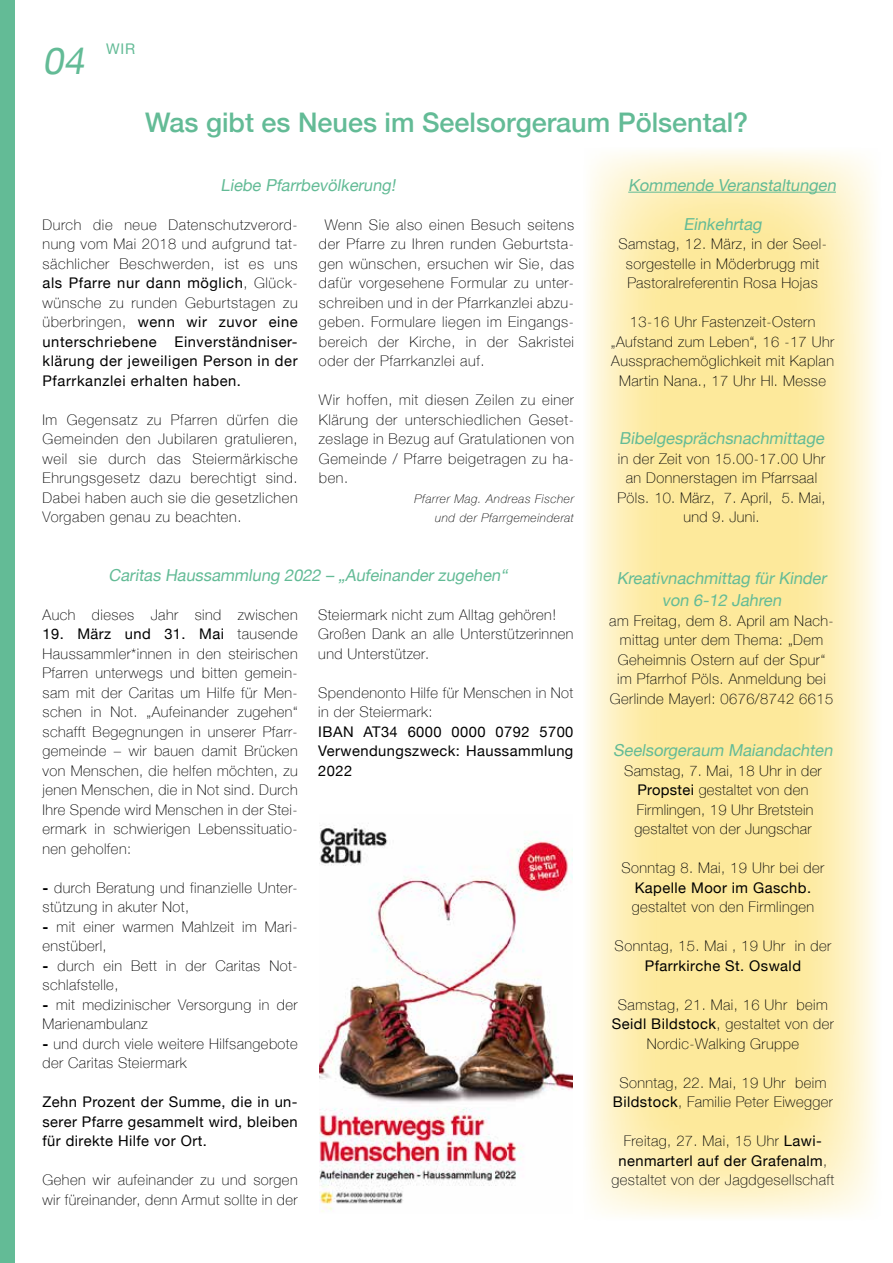
<style>
.page{position:relative;width:893px;height:1263px;background:#fff}
.page>*{position:absolute;margin:0;border:0;box-sizing:border-box;transform-origin:0 0}
.t1{font:italic 37.5px "Helvetica Neue";color:#63bb96}
.t2{font:500 27px "Helvetica Neue";color:#63bb96}
.t3{font:italic 16.5px/22.5px "Helvetica Neue";color:#63bb96;text-align:center}
.t4{font:100 14.7px/19.5px "Helvetica Neue";letter-spacing:.03em;color:#000}
.t5{font:14.7px/19.5px "Helvetica Neue";letter-spacing:.03em;color:#000;text-align:justify}
.t6{font:14.7px "Helvetica Neue";color:#63bb96}
.t7{font:italic 100 12px/19.5px "Helvetica Neue";letter-spacing:.045em;color:#000;text-align:right}
.s1{font-weight:400}
.s2{font-weight:700}
</style>
<div class="page">
<div style="left:0;top:0;width:15px;height:1263px;background:#63bb96"></div>
<svg style="left:587px;top:151px;width:289px;height:1066px;background:#fdeeb2"></svg>
<hr style="left:628px;top:192px;width:208px;height:1px;background:#63bb96">
<img style="left:319px;top:825px;width:254px;height:387px">
<h1 class="t1" style="left:43px;top:33px;width:52px">04</h1>
<p class="t6" style="left:106px;top:38px;width:30px">WIR</p>
<h2 class="t2" style="left:145px;top:101px;width:605px">Was gibt es Neues im Seelsorgeraum Pölsental?</h2>
<p class="t3" style="left:221px;top:174px;width:180px">Liebe Pfarrbevölkerung!</p>
<p class="t3" style="left:628px;top:174px;width:213px">Kommende Veranstaltungen</p>
<p class="t4" style="left:43px;top:214px;width:257px;text-align:justify">Durch die neue Datenschutzverord&shy;nung vom Mai 2018 und aufgrund tat&shy;sächlicher Beschwerden, ist es uns <span class="s1">als Pfarre nur dann möglich</span>, Glück&shy;wünsche zu runden Geburtstagen zu überbringen, <span class="s1">wenn wir zuvor eine unterschriebene Einverständniser&shy;klärung der jeweiligen Person in der Pfarrkanzlei erhalten haben.</span></p>
<p class="t4" style="left:43px;top:409px;width:257px;text-align:justify">Im Gegensatz zu Pfarren dürfen die Gemeinden den Jubilaren gratulieren, weil sie durch das Steiermärkische Ehrungsgesetz dazu berechtigt sind.<br>Dabei haben auch sie die gesetzlichen Vorgaben genau zu beachten.</p>
<p class="t4" style="left:319px;top:214px;width:257px;text-align:justify;text-indent:6px">Wenn Sie also einen Besuch seitens der Pfarre zu Ihren runden Geburtsta&shy;gen wünschen, ersuchen wir Sie, das dafür vorgesehene Formular zu unter&shy;schreiben und in der Pfarrkanzlei abzu&shy;geben. Formulare liegen im Eingangs&shy;bereich der Kirche, in der Sakristei oder der Pfarrkanzlei auf.</p>
<p class="t4" style="left:319px;top:389px;width:257px;text-align:justify">Wir hoffen, mit diesen Zeilen zu einer Klärung der unterschiedlichen Geset&shy;zeslage in Bezug auf Gratulationen von Gemeinde / Pfarre beigetragen zu ha&shy;ben.</p>
<p class="t7" style="left:415px;top:488px;width:161px">Pfarrer Mag. Andreas Fischer und der Pfarrgemeinderat</p>
<p class="t3" style="left:109px;top:564px;width:404px">Caritas Haussammlung 2022 – „Aufeinanderzugehen“</p>
<p class="t4" style="left:43px;top:604px;width:257px">Auch dieses Jahr sind zwischen</p>
<p class="t4" style="left:43px;top:623px;width:257px;text-align:justify"><span class="s1">19. März und 31. Mai</span> tausende Haussammler*innen in den steirischen Pfarren unterwegs und bitten gemein&shy;sam mit der Caritas um Hilfe für Men&shy;schen in Not. „Aufeinander zugehen“ schafft Begegnungen in unserer Pfarr&shy;gemeinde – wir bauen damit Brücken von Menschen, die helfen möchten, zu jenen Menschen, die in Not sind. Durch Ihre Spende wird Menschen in der Stei&shy;ermark in schwierigen Lebenssituatio&shy;nen geholfen:</p>
<p class="t4" style="left:43px;top:877px;width:257px"><span class="s2">-</span> durch Beratung und finanzielle Unter&shy;stützung in akuter Not,</p>
<p class="t4" style="left:43px;top:916px;width:257px"><span class="s2">-</span> mit einer warmen Mahlzeit im Mari&shy;enstüberl,</p>
<p class="t4" style="left:43px;top:955px;width:257px"><span class="s2">-</span> durch ein Bett in der Caritas Not&shy;schlafstelle,</p>
<p class="t4" style="left:43px;top:994px;width:257px"><span class="s2">-</span> mit medizinischer Versorgung in der<br>Marienambulanz</p>
<p class="t4" style="left:43px;top:1033px;width:257px"><span class="s2">-</span> und durch viele weitere Hilfsangebote der Caritas Steiermark</p>
<p class="t5" style="left:43px;top:1093px;width:257px">Zehn Prozent der Summe, die in un&shy;serer Pfarre gesammelt wird, bleiben für direkte Hilfe vor Ort.</p>
<p class="t4" style="left:43px;top:1169px;width:257px">Gehen wir aufeinander zu und sorgen wir füreinander, denn Armut sollte in der</p>
<p class="t4" style="left:318px;top:604px;width:257px">Steiermark nicht zum Alltag gehören!<br>Großen Dank an alle Unterstützerinnen und Unterstützer.</p>
<p class="t4" style="left:318px;top:682px;width:257px">Spendenonto Hilfe für Menschen in Not in der Steiermark:</p>
<p class="t5" style="left:318px;top:722px;width:257px">IBAN AT34 6000 0000 0792 5700<br>Verwendungszweck: Haussammlung 2022</p>
<p class="t3" style="left:683px;top:213px;width:84px">Einkehrtag</p>
<p class="t4" style="left:618px;top:233px;width:210px;text-align:center">Samstag, 12. März, in der Seel&shy;sorgestelle in Möderbrugg mit<br>Pastoralreferentin Rosa Hojas</p>
<p class="t4" style="left:611px;top:311px;width:225px;text-align:center">13-16 Uhr Fastenzeit-Ostern „Aufstand zum Leben“, 16 -17 Uhr<br>Aussprachemöglichkeit mit Kaplan<br>Martin Nana., 17 Uhr Hl. Messe</p>
<p class="t3" style="left:619px;top:428px;width:210px">Bibelgesprächsnachmittage</p>
<p class="t4" style="left:617px;top:448px;width:210px;text-align:center">in der Zeit von 15.00-17.00 Uhr an Donnerstagen im Pfarrsaal<br>Pöls. 10. März, 7. April, 5. Mai, und 9. Juni.</p>
<p class="t3" style="left:617px;top:567px;width:215px">Kreativnachmittag fürKinder von 6-12 Jahren</p>
<p class="t4" style="left:609px;top:610px;width:226px;text-align:center">am Freitag, dem 8. April am Nach&shy;mittag unter dem Thema: „Dem<br>Geheimnis Ostern auf der Spur“ im Pfarrhof Pöls. Anmeldung bei<br>Gerlinde Mayerl: 0676/8742 6615</p>
<p class="t3" style="left:613px;top:740px;width:225px">Seelsorgeraum Maiandachten</p>
<p class="t4" style="left:624px;top:760px;width:199px;text-align:center">Samstag, 7. Mai, 18 Uhr in der<br><span class="s1">Propstei</span> gestaltet von den<br>Firmlingen, 19 Uhr Bretstein gestaltet von der Jungschar</p>
<p class="t4" style="left:621px;top:857px;width:204px">Sonntag 8. Mai, 19 Uhr bei der</p>
<p class="t5" style="left:635px;top:878px;width:178px">Kapelle Moor im Gaschb.</p>
<p class="t4" style="left:632px;top:896px;width:184px">gestaltet von den Firmlingen</p>
<p class="t4" style="left:615px;top:935px;width:218px">Sonntag, 15. Mai , 19 Uhr in der</p>
<p class="t5" style="left:645px;top:956px;width:158px">Pfarrkirche St. Oswald</p>
<p class="t4" style="left:612px;top:994px;width:224px;text-align:center">Samstag, 21. Mai, 16 Uhr beim<br><span class="s1">Seidl Bildstock</span>, gestaltet von der<br>Nordic-Walking Gruppe</p>
<p class="t4" style="left:613px;top:1072px;width:222px;text-align:center">Sonntag, 22. Mai, 19 Uhr beim<br><span class="s1">Bildstock</span>, Familie Peter Eiwegger</p>
<p class="t4" style="left:611px;top:1130px;width:224px;text-align:center">Freitag, 27. Mai, 15 Uhr <span class="s1">Lawi&shy;nenmarterl auf der Grafenalm</span>, gestaltet von der Jagdgesellschaft</p>
</div>
